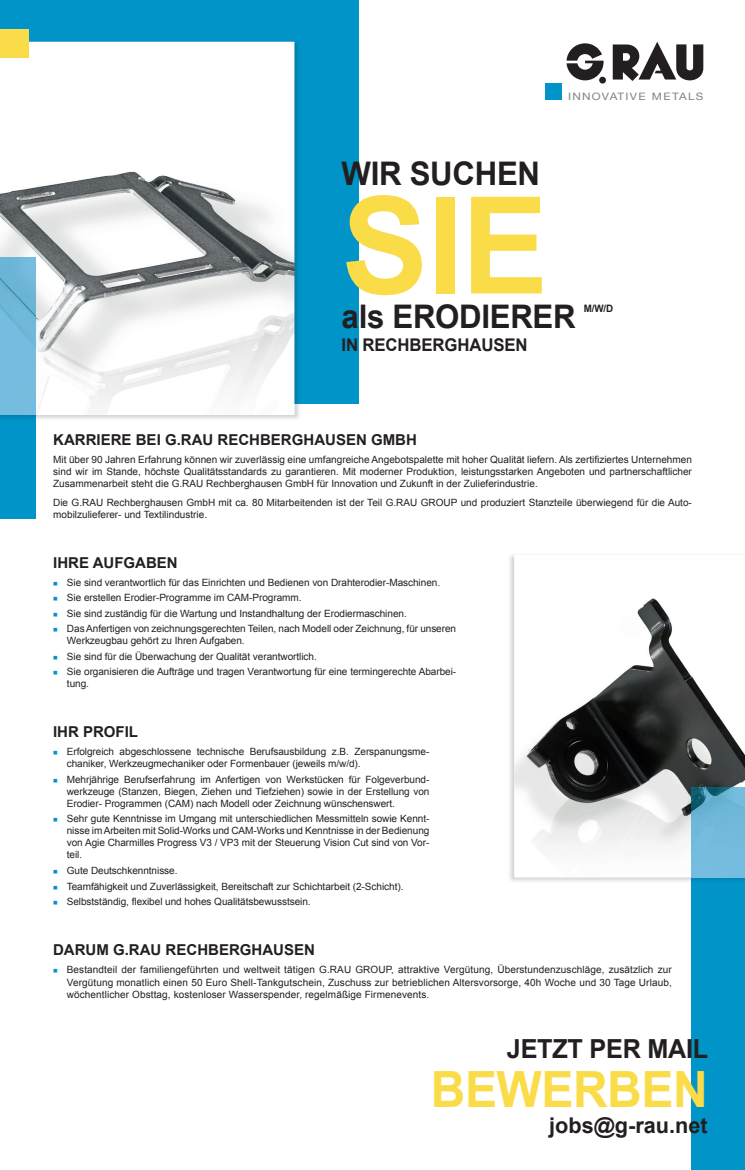
<style>
.page{position:relative;width:745px;height:1170px;background:#fff}
.page>*{position:absolute;margin:0;border:0;box-sizing:border-box;transform-origin:0 0}
.t1{font:700 135px "Arial";color:#fadc49;scale:.96 1}
.t2{font:700 50px "Arial";letter-spacing:-.01em;color:#fadc49;scale:.96 1}
.t3{font:700 32.5px "Arial";letter-spacing:-.01em;color:#231f20;scale:.96 1}
.t4{font:700 26.25px "Arial";letter-spacing:-.01em;color:#231f20;scale:.96 1}
.t5{font:700 21.62px "Arial";color:#231f20}
.t6{font:700 17.5px "Arial";letter-spacing:-.01em;color:#231f20;scale:.96 1}
.t7{font:700 15px "Arial";color:#231f20}
.t8{font:10.25px "Helvetica Neue";letter-spacing:.105em;color:#808285;scale:1.15 1}
.t9{font:700 10.25px "Arial";color:#231f20;scale:.96 1}
.t10{font:10px/12px "Arial";letter-spacing:-.005em;color:#231f20}
.s1{color:#0094c8}
</style>
<div class="page">
<div style="left:0;top:0;width:358px;height:403px;background:#0094c8"></div>
<div style="left:691px;top:877px;width:53px;height:292px;background:#0094c8"></div>
<div style="left:0;top:415px;width:35px;height:104px;background:#0094c8"></div>
<img style="left:35px;top:403px;width:266px;height:18px">
<img style="left:29px;top:41px;width:269px;height:39px">
<img style="left:294px;top:80px;width:4px;height:323px">
<img style="left:0;top:42px;width:294px;height:373px">
<svg style="left:598px;top:77px;width:7px;height:7px"></svg>
<div style="left:545px;top:83px;width:16px;height:17px;background:#0094c8"></div>
<svg style="left:566px;top:43px;width:38px;height:37px"></svg>
<svg style="left:612px;top:42px;width:90px;height:39px"></svg>
<img style="left:510px;top:555px;width:181px;height:326px">
<img style="left:514px;top:555px;width:230px;height:322px">
<img style="left:691px;top:877px;width:53px;height:1px">
<div style="left:0;top:29px;width:29px;height:29px;background:#fadc49"></div>
<h3 class="t3" style="left:341px;top:152px;width:208px">WIR SUCHEN</h3>
<h1 class="t1" style="left:341px;top:157px;width:216px">SIE</h1>
<p class="t8" style="left:567px;top:89px;width:119px">INNOVATIVE METALS</p>
<h3 class="t3" style="left:341px;top:295px;width:245px">als ERODIERER</h3>
<p class="t9" style="left:583px;top:301px;width:32px">M/W/D</p>
<h3 class="t6" style="left:341px;top:333px;width:195px">IN RECHBERGHAUSEN</h3>
<h3 class="t7" style="left:53px;top:429px;width:365px">KARRIERE BEI G.RAU RECHBERGHAUSEN GMBH</h3>
<p class="t10" style="left:53px;top:453px;width:639px;text-align:justify">Mit über 90 Jahren Erfahrung können wir zuverlässig eine umfangreiche Angebotspalette mit hoher Qualität liefern. Als zertifiziertes Unternehmen sind wir im Stande, höchste Qualitätsstandards zu garantieren. Mit moderner Produktion, leistungsstarken Angeboten und partnerschaftlicher Zusammenarbeit steht die G.RAU Rechberghausen GmbH für Innovation und Zukunft in der Zulieferindustrie.</p>
<p class="t10" style="left:53px;top:496px;width:639px">Die G.RAU Rechberghausen GmbH mit ca. 80 Mitarbeitenden ist der Teil G.RAU GROUP und produziert Stanzteile überwiegend für die Auto&shy;mobilzulieferer- und Textilindustrie.</p>
<h3 class="t7" style="left:53px;top:552px;width:126px">IHRE AUFGABEN</h3>
<p class="t10" style="left:53px;top:576px;width:388px"><span class="s1">■</span> Sie sind verantwortlich für das Einrichten und Bedienen von Drahterodier-Maschinen.</p>
<p class="t10" style="left:53px;top:591px;width:250px"><span class="s1">■</span> Sie erstellen Erodier-Programme im CAM-Programm.</p>
<p class="t10" style="left:53px;top:607px;width:355px"><span class="s1">■</span> Sie sind zuständig für die Wartung und Instandhaltung der Erodiermaschinen.</p>
<p class="t10" style="left:67px;top:622px;width:390px;text-indent:-14px"><span class="s1">■</span> Das Anfertigen von zeichnungsgerechten Teilen, nach Modell oder Zeichnung, für unseren<br>Werkzeugbau gehört zu Ihren Aufgaben.</p>
<p class="t10" style="left:53px;top:650px;width:265px"><span class="s1">■</span> Sie sind für die Überwachung der Qualität verantwortlich.</p>
<p class="t10" style="left:67px;top:666px;width:390px;text-indent:-14px"><span class="s1">■</span> Sie organisieren die Aufträge und tragen Verantwortung für eine termingerechte Abarbei&shy;tung.</p>
<h3 class="t7" style="left:53px;top:722px;width:87px">IHR PROFIL</h3>
<p class="t10" style="left:67px;top:745px;width:364px;text-indent:-14px"><span class="s1">■</span> Erfolgreich abgeschlossene technische Berufsausbildung z.B. Zerspanungsme&shy;chaniker, Werkzeugmechaniker oder Formenbauer (jeweils m/w/d).</p>
<p class="t10" style="left:67px;top:773px;width:364px;text-align:justify;text-indent:-14px"><span class="s1">■</span> Mehrjährige Berufserfahrung im Anfertigen von Werkstücken für Folgeverbund&shy;werkzeuge (Stanzen, Biegen, Ziehen und Tiefziehen) sowie in der Erstellung von Erodier- Programmen (CAM) nach Modell oder Zeichnung wünschenswert.</p>
<p class="t10" style="left:67px;top:812px;width:364px;text-align:justify;text-indent:-14px"><span class="s1">■</span> Sehr gute Kenntnisse im Umgang mit unterschiedlichen Messmitteln sowie Kennt&shy;nisse im Arbeiten mit Solid-Works und CAM-Works und Kenntnisse in der Bedienung von Agie Charmilles Progress V3 / VP3 mit der Steuerung Vision Cut sind von Vor&shy;teil.</p>
<p class="t10" style="left:53px;top:864px;width:126px"><span class="s1">■</span> Gute Deutschkenntnisse.</p>
<p class="t10" style="left:53px;top:880px;width:352px"><span class="s1">■</span> Teamfähigkeit und Zuverlässigkeit, Bereitschaft zur Schichtarbeit (2-Schicht).</p>
<p class="t10" style="left:53px;top:895px;width:259px"><span class="s1">■</span> Selbstständig, flexibel und hohes Qualitätsbewusstsein.</p>
<h3 class="t7" style="left:53px;top:939px;width:263px">DARUM G.RAU RECHBERGHAUSEN</h3>
<p class="t10" style="left:67px;top:963px;width:606px;line-height:12.5px;text-align:justify;text-indent:-14px"><span class="s1">■</span> Bestandteil der familiengeführten und weltweit tätigen G.RAU GROUP, attraktive Vergütung, Überstundenzuschläge, zusätzlich zur Vergütung monatlich einen 50 Euro Shell-Tankgutschein, Zuschuss zur betrieblichen Altersvorsorge, 40h Woche und 30 Tage Urlaub, wöchentlicher Obsttag, kostenloser Wasserspender, regelmäßige Firmenevents.</p>
<h3 class="t4" style="left:506px;top:1031px;width:211px">JETZT PER MAIL</h3>
<h2 class="t2" style="left:430px;top:1056px;width:290px">BEWERBEN</h2>
<h3 class="t5" style="left:549px;top:1111px;width:160px">jobs@g-rau.net</h3>
</div>
